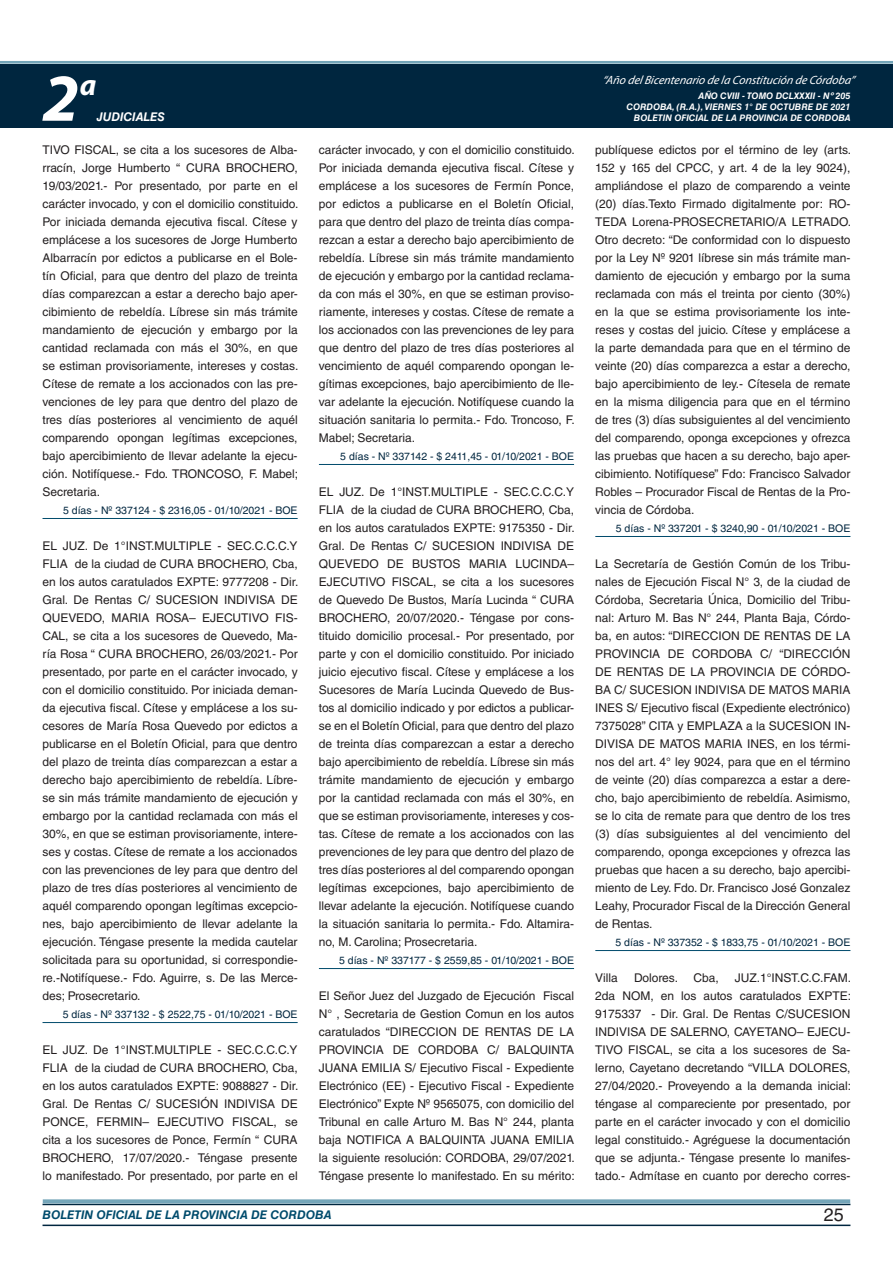
<style>
.page{position:relative;width:893px;height:1263px;background:#fff}
.page>*{position:absolute;margin:0;border:0;box-sizing:border-box;transform-origin:0 0}
.t1{font:italic 700 67.5px "Myriad Pro";color:#fff}
.t2{font:italic 700 30px "Myriad Pro";color:#fff}
.t3{font:18px "Helvetica LT Std";color:#231f20}
.t4{font:12px/18px "Helvetica LT Std";color:#231f20;text-align:justify}
.t5{font:italic 12px "Myriad Pro";color:#fff}
.t6{font:italic 700 12px "Helvetica LT Std";color:#004b6c}
.t7{font:italic 700 12px "Helvetica LT Std";color:#fff}
.t8{font:10.5px "Helvetica LT Std";color:#00263f}
.t9{font:italic 700 9px/10.8px "Helvetica LT Std";color:#fff;text-align:right}
</style>
<div class="page">
<div style="left:0;top:61px;width:893px;height:6px;background:#fff;opacity:.75"></div>
<div style="left:0;top:64px;width:893px;height:64px;background:#00263f"></div>
<hr style="left:43px;top:1224px;width:807px;height:2px;background:#00263f">
<div style="left:42px;top:1198px;width:809px;height:8px;background:#fff;opacity:.75"></div>
<hr style="left:43px;top:518px;width:255px;height:1px;background:#004b6c">
<hr style="left:43px;top:1022px;width:255px;height:1px;background:#004b6c">
<hr style="left:319px;top:464px;width:255px;height:1px;background:#004b6c">
<hr style="left:319px;top:968px;width:255px;height:1px;background:#004b6c">
<hr style="left:595px;top:536px;width:255px;height:1px;background:#004b6c">
<hr style="left:595px;top:950px;width:255px;height:1px;background:#004b6c">
<p class="t5" style="left:603px;top:72px;width:254px">“Año delBicentenario de la Constitución de Córdoba”</p>
<h1 class="t1" style="left:43px;top:54px;width:38px">2</h1>
<h2 class="t2" style="left:80px;top:66px;width:18px">a</h2>
<p class="t9" style="left:626px;top:91px;width:225px">AÑO CVIII - TOMO DCLXXXII - Nº 205<br>CORDOBA, (R.A.), VIERNES 1° DE OCTUBRE DE 2021</p>
<p class="t7" style="left:97px;top:110px;width:70px">JUDICIALES</p>
<p class="t9" style="left:634px;top:112px;width:218px">BOLETIN OFICIAL DE LA PROVINCIA DE CORDOBA</p>
<p class="t4" style="left:43px;top:141px;width:257px">TIVO FISCAL, se cita a los sucesores de Alba&shy;rracín, Jorge Humberto “ CURA BROCHERO, 19/03/2021.- Por presentado, por parte en el carácter invocado, y con el domicilio constituido.<br>Por iniciada demanda ejecutiva fiscal. Cítese y emplácese a los sucesores de Jorge Humberto Albarracín por edictos a publicarse en el Bole&shy;tín Oficial, para que dentro del plazo de treinta días comparezcan a estar a derecho bajo aper&shy;cibimiento de rebeldía. Líbrese sin más trámite mandamiento de ejecución y embargo por la cantidad reclamada con más el 30%, en que se estiman provisoriamente, intereses y costas.<br>Cítese de remate a los accionados con las pre&shy;venciones de ley para que dentro del plazo de tres días posteriores al vencimiento de aquél comparendo opongan legítimas excepciones, bajo apercibimiento de llevar adelante la ejecu&shy;ción. Notifíquese.- Fdo. TRONCOSO, F. Mabel; Secretaria.</p>
<p class="t8" style="left:63px;top:504px;width:236px">5 días - Nº 337124 - $ 2316,05 - 01/10/2021 - BOE</p>
<p class="t4" style="left:43px;top:537px;width:257px">EL JUZ. De 1°INST.MULTIPLE - SEC.C.C.C.Y FLIA de la ciudad de CURA BROCHERO, Cba, en los autos caratulados EXPTE: 9777208 - Dir.<br>Gral. De Rentas C/ SUCESION INDIVISA DE QUEVEDO, MARIA ROSA– EJECUTIVO FIS-CAL, se cita a los sucesores de Quevedo, Ma&shy;ría Rosa “ CURA BROCHERO, 26/03/2021.- Por presentado, por parte en el carácter invocado, y con el domicilio constituido. Por iniciada deman&shy;da ejecutiva fiscal. Cítese y emplácese a los su&shy;cesores de María Rosa Quevedo por edictos a publicarse en el Boletín Oficial, para que dentro del plazo de treinta días comparezcan a estar a derecho bajo apercibimiento de rebeldía. Líbre&shy;se sin más trámite mandamiento de ejecución y embargo por la cantidad reclamada con más el 30%, en que se estiman provisoriamente, intere&shy;ses y costas. Cítese de remate a los accionados con las prevenciones de ley para que dentro del plazo de tres días posteriores al vencimiento de aquél comparendo opongan legítimas excepcio&shy;nes, bajo apercibimiento de llevar adelante la ejecución. Téngase presente la medida cautelar solicitada para su oportunidad, si correspondie&shy;re.-Notifíquese.- Fdo. Aguirre, s. De las Merce&shy;des; Prosecretario.</p>
<p class="t8" style="left:63px;top:1008px;width:236px">5 días - Nº 337132 - $ 2522,75 - 01/10/2021 - BOE</p>
<p class="t4" style="left:43px;top:1041px;width:257px">EL JUZ. De 1°INST.MULTIPLE - SEC.C.C.C.Y FLIA de la ciudad de CURA BROCHERO, Cba, en los autos caratulados EXPTE: 9088827 - Dir.<br>Gral. De Rentas C/ SUCESIÓN INDIVISA DE PONCE, FERMIN– EJECUTIVO FISCAL, se cita a los sucesores de Ponce, Fermín “ CURA BROCHERO, 17/07/2020.- Téngase presente lo manifestado. Por presentado, por parte en el</p>
<p class="t4" style="left:319px;top:141px;width:257px">carácter invocado, y con el domicilio constituido.<br>Por iniciada demanda ejecutiva fiscal. Cítese y emplácese a los sucesores de Fermín Ponce, por edictos a publicarse en el Boletín Oficial, para que dentro del plazo de treinta días compa&shy;rezcan a estar a derecho bajo apercibimiento de rebeldía. Líbrese sin más trámite mandamiento de ejecución y embargo por la cantidad reclama&shy;da con más el 30%, en que se estiman proviso&shy;riamente, intereses y costas. Cítese de remate a los accionados con las prevenciones de ley para que dentro del plazo de tres días posteriores al vencimiento de aquél comparendo opongan le&shy;gítimas excepciones, bajo apercibimiento de lle&shy;var adelante la ejecución. Notifíquese cuando la situación sanitaria lo permita.- Fdo. Troncoso, F.<br>Mabel; Secretaria.</p>
<p class="t8" style="left:340px;top:450px;width:235px">5 días - Nº 337142 - $ 2411,45 - 01/10/2021 - BOE</p>
<p class="t4" style="left:319px;top:483px;width:257px">EL JUZ. De 1°INST.MULTIPLE - SEC.C.C.C.Y FLIA de la ciudad de CURA BROCHERO, Cba, en los autos caratulados EXPTE: 9175350 - Dir.<br>Gral. De Rentas C/ SUCESION INDIVISA DE QUEVEDO DE BUSTOS MARIA LUCINDA– EJECUTIVO FISCAL, se cita a los sucesores de Quevedo De Bustos, María Lucinda “ CURA BROCHERO, 20/07/2020.- Téngase por cons&shy;tituido domicilio procesal.- Por presentado, por parte y con el domicilio constituido. Por iniciado juicio ejecutivo fiscal. Cítese y emplácese a los Sucesores de María Lucinda Quevedo de Bus&shy;tos al domicilio indicado y por edictos a publicar&shy;se en el Boletín Oficial, para que dentro del plazo de treinta días comparezcan a estar a derecho bajo apercibimiento de rebeldía. Líbrese sin más trámite mandamiento de ejecución y embargo por la cantidad reclamada con más el 30%, en que se estiman provisoriamente, intereses y cos&shy;tas. Cítese de remate a los accionados con las prevenciones de ley para que dentro del plazo de tres días posteriores al del comparendo opongan legítimas excepciones, bajo apercibimiento de llevar adelante la ejecución. Notifíquese cuando la situación sanitaria lo permita.- Fdo. Altamira&shy;no, M. Carolina; Prosecretaria.</p>
<p class="t8" style="left:339px;top:954px;width:236px">5 días - Nº 337177 - $ 2559,85 - 01/10/2021 - BOE</p>
<p class="t4" style="left:319px;top:987px;width:257px">El Señor Juez del Juzgado de Ejecución Fiscal N° , Secretaria de Gestion Comun en los autos caratulados “DIRECCION DE RENTAS DE LA PROVINCIA DE CORDOBA C/ BALQUINTA JUANA EMILIA S/ Ejecutivo Fiscal - Expediente Electrónico (EE) - Ejecutivo Fiscal - Expediente Electrónico” Expte Nº 9565075, con domicilio del Tribunal en calle Arturo M. Bas N° 244, planta baja NOTIFICA A BALQUINTA JUANA EMILIA la siguiente resolución: CORDOBA, 29/07/2021.<br>Téngase presente lo manifestado. En su mérito:</p>
<p class="t4" style="left:595px;top:141px;width:257px">publíquese edictos por el término de ley (arts.<br>152 y 165 del CPCC, y art. 4 de la ley 9024), ampliándose el plazo de comparendo a veinte (20) días.Texto Firmado digitalmente por: RO-TEDA Lorena-PROSECRETARIO/A LETRADO.<br>Otro decreto: “De conformidad con lo dispuesto por la Ley Nº 9201 líbrese sin más trámite man&shy;damiento de ejecución y embargo por la suma reclamada con más el treinta por ciento (30%) en la que se estima provisoriamente los inte&shy;reses y costas del juicio. Cítese y emplácese a la parte demandada para que en el término de veinte (20) días comparezca a estar a derecho, bajo apercibimiento de ley.- Cítesela de remate en la misma diligencia para que en el término de tres (3) días subsiguientes al del vencimiento del comparendo, oponga excepciones y ofrezca las pruebas que hacen a su derecho, bajo aper&shy;cibimiento. Notifíquese” Fdo: Francisco Salvador Robles – Procurador Fiscal de Rentas de la Pro&shy;vincia de Córdoba.</p>
<p class="t8" style="left:616px;top:522px;width:236px">5 días - Nº 337201 - $ 3240,90 - 01/10/2021 - BOE</p>
<p class="t4" style="left:595px;top:555px;width:257px">La Secretaría de Gestión Común de los Tribu&shy;nales de Ejecución Fiscal N° 3, de la ciudad de Córdoba, Secretaria Única, Domicilio del Tribu&shy;nal: Arturo M. Bas N° 244, Planta Baja, Córdo&shy;ba, en autos: “DIRECCION DE RENTAS DE LA PROVINCIA DE CORDOBA C/ “DIRECCIÓN DE RENTAS DE LA PROVINCIA DE CÓRDO-BA C/ SUCESION INDIVISA DE MATOS MARIA INES S/ Ejecutivo fiscal (Expediente electrónico)<br>7375028” CITA y EMPLAZA a la SUCESION IN-DIVISA DE MATOS MARIA INES, en los térmi&shy;nos del art. 4° ley 9024, para que en el término de veinte (20) días comparezca a estar a dere&shy;cho, bajo apercibimiento de rebeldía. Asimismo, se lo cita de remate para que dentro de los tres (3) días subsiguientes al del vencimiento del comparendo, oponga excepciones y ofrezca las pruebas que hacen a su derecho, bajo apercibi&shy;miento de Ley. Fdo. Dr. Francisco José Gonzalez Leahy, Procurador Fiscal de la Dirección General de Rentas.</p>
<p class="t8" style="left:615px;top:936px;width:236px">5 días - Nº 337352 - $ 1833,75 - 01/10/2021 - BOE</p>
<p class="t4" style="left:595px;top:969px;width:24px">Villa</p>
<p class="t4" style="left:634px;top:969px;width:46px">Dolores.</p>
<p class="t4" style="left:693px;top:969px;width:27px">Cba,</p>
<p class="t4" style="left:595px;top:969px;width:257px;text-indent:139px">JUZ.1°INST.C.C.FAM.<br>2da NOM, en los autos caratulados EXPTE:<br>9175337 - Dir. Gral. De Rentas C/SUCESION INDIVISA DE SALERNO, CAYETANO– EJECU-TIVO FISCAL, se cita a los sucesores de Sa&shy;lerno, Cayetano decretando “VILLA DOLORES, 27/04/2020.- Proveyendo a la demanda inicial: téngase al compareciente por presentado, por parte en el carácter invocado y con el domicilio legal constituido.- Agréguese la documentación que se adjunta.- Téngase presente lo manifes&shy;tado.- Admítase en cuanto por derecho corres-</p>
<p class="t6" style="left:43px;top:1208px;width:290px">BOLETIN OFICIAL DE LA PROVINCIA DE CORDOBA</p>
<h3 class="t3" style="left:824px;top:1204px;width:22px">25</h3>
</div>
